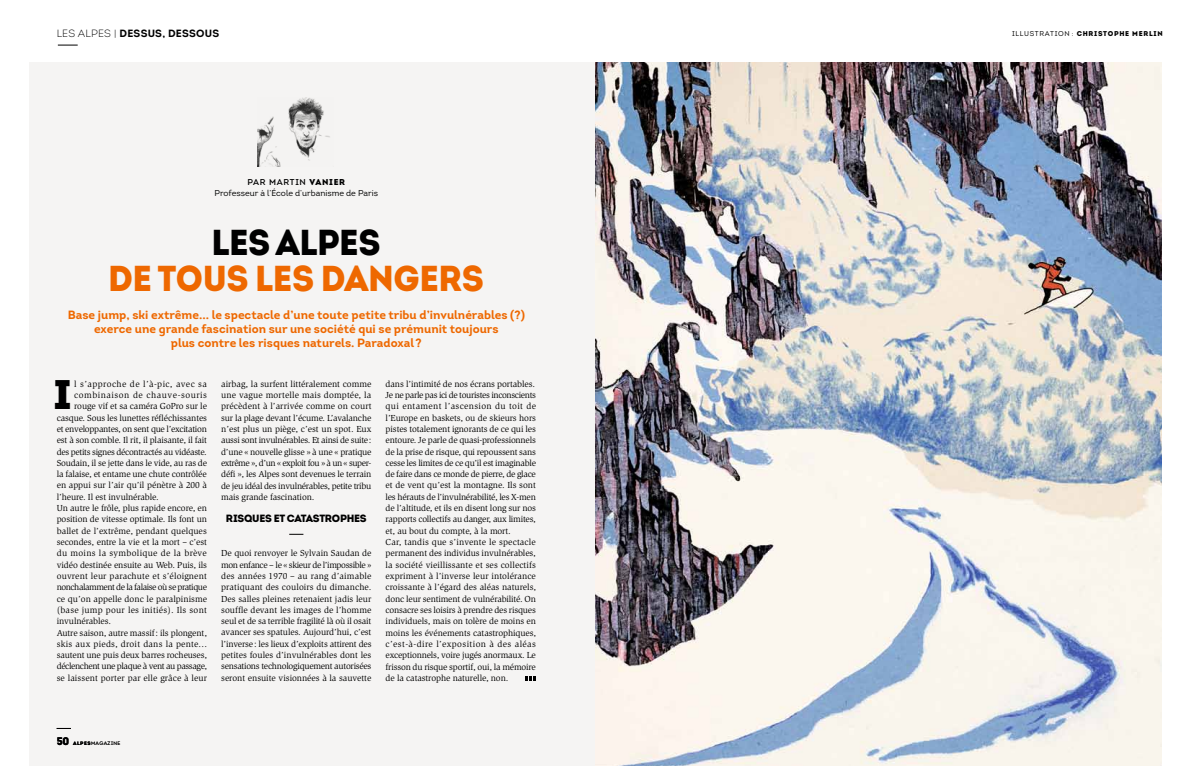
<style>
.page{position:relative;width:1191px;height:766px;background:#fff}
.page>*{position:absolute;margin:0;border:0;box-sizing:border-box;transform-origin:0 0}
.t1{font:41.3px "Intro Black Alt";color:#000}
.t2{font:900 36px "Intro";letter-spacing:-.01em;color:#ee6800;scale:.95 1}
.t3{font:900 36px "Intro";letter-spacing:-.01em;color:#000;scale:.95 1}
.t4{font:700 12px/14px "Intro";color:#ee6800;text-align:center}
.t5{font:700 10.5px "Intro";letter-spacing:.02em;color:#000}
.t6{font:900 10.5px "Intro";letter-spacing:-.025em;color:#000}
.t7{font:9px/11.3px "Slimbach Std";letter-spacing:-.01em;color:#000;text-align:justify}
.t8{font:9px "Slimbach Std";letter-spacing:.01em;color:#000}
.t9{font:9px "Slimbach Std";letter-spacing:.025em;color:#000}
.t10{font:9px "Slimbach Std";letter-spacing:-.035em;color:#000}
.t11{font:9px "Slimbach Std";letter-spacing:-.03em;color:#000}
.t12{font:9px "Slimbach Std";letter-spacing:-.05em;color:#000}
.t13{font:9px "Slimbach Std";letter-spacing:-.04em;color:#000}
.t14{font:9px "Slimbach Std";letter-spacing:.015em;color:#000}
.t15{font:9px "Slimbach Std";letter-spacing:.035em;color:#000}
.t16{font:9px "Slimbach Std";letter-spacing:.045em;color:#000}
.t17{font:9px "Slimbach Std";letter-spacing:.055em;color:#000}
.t18{font:8.5px/11.5px "Intro";color:#000}
.t19{font:900 7px "Intro";letter-spacing:.1em;color:#000}
.t20{font:5px "Intro";letter-spacing:.085em;color:#000}
.s1{font-weight:300}
.s2{font-weight:400}
.s3{font-style:inherit}
.s4{font-weight:900}
.s5{font-family:"Intro Black Alt";font-size:11px}
.s6{font-family:"Intro Black Alt"}
</style>
<div class="page">
<div style="left:29px;top:62px;width:1132px;height:703px;background:#f5f4f3"></div>
<svg style="left:289px;top:533px;width:14px;height:1px"></svg>
<img style="left:257px;top:97px;width:73px;height:69px">
<svg style="left:525px;top:676px;width:11px;height:4px"></svg>
<svg style="left:58px;top:45px;width:20px;height:1px"></svg>
<img style="left:595px;top:62px;width:566px;height:703px">
<svg style="left:57px;top:727px;width:14px;height:1px"></svg>
<p class="t5" style="left:57px;top:26px;width:164px"><span class="s1">LES ALPES |</span> DESSUS, DESSOUS</p>
<p class="t19" style="left:1012px;top:29px;width:152px"><span class="s2">Illustration :</span> CHRISTOPHE MERLIN</p>
<p class="t18" style="left:214px;top:176px;width:165px;text-indent:33px"><span class="s3">PAR MARTIN</span> <span class="s4">VANIER<br></span>Professeur à l’École d’urbanisme de Paris</p>
<h2 class="t3" style="left:211px;top:219px;width:179px">LES ALPES</h2>
<h2 class="t2" style="left:108px;top:255px;width:397px">DE TOUS LES DANGERS</h2>
<h3 class="t4" style="left:68px;top:308px;width:459px">Base jump, ski extrême... le spectacle d’une toute petite tribu d’invulnérables (?) exerce une grande fascination sur une société qui se prémunit toujours<br>plus contre les risques naturels. Paradoxal?</h3>
<h1 class="t1" style="left:53px;top:367px;width:20px">I</h1>
<p class="t16" style="left:74px;top:378px;width:134px">l s’approche de l’à-pic, avec sa</p>
<p class="t17" style="left:74px;top:389px;width:134px">combinaison de chauve-souris</p>
<p class="t7" style="left:74px;top:400px;width:134px">rouge vif et sa caméra GoPro sur le</p>
<p class="t7" style="left:57px;top:412px;width:152px">casque. Sous les lunettes réfléchissantes</p>
<p class="t11" style="left:57px;top:423px;width:152px">et enveloppantes, on sent que l’excitation</p>
<p class="t7" style="left:57px;top:434px;width:152px">est à son comble. Il rit, il plaisante, il fait</p>
<p class="t10" style="left:57px;top:446px;width:152px">des petits signes décontractés au vidéaste.</p>
<p class="t7" style="left:57px;top:457px;width:152px">Soudain, il se jette dans le vide, au ras de</p>
<p class="t7" style="left:57px;top:468px;width:152px">la falaise, et entame une chute contrôlée</p>
<p class="t7" style="left:57px;top:479px;width:152px">en appui sur l’air qu’il pénètre à 200 à</p>
<p class="t7" style="left:57px;top:491px;width:104px">l’heure. Il est invulnérable.</p>
<p class="t7" style="left:57px;top:502px;width:152px">Un autre le frôle, plus rapide encore, en</p>
<p class="t7" style="left:57px;top:513px;width:152px">position de vitesse optimale. Ils font un</p>
<p class="t8" style="left:57px;top:525px;width:152px">ballet de l’extrême, pendant quelques</p>
<p class="t7" style="left:57px;top:536px;width:152px">secondes, entre la vie et la mort – c’est</p>
<p class="t15" style="left:57px;top:548px;width:152px">du moins la symbolique de la brève</p>
<p class="t7" style="left:57px;top:559px;width:152px">vidéo destinée ensuite au Web. Puis, ils</p>
<p class="t14" style="left:57px;top:570px;width:152px">ouvrent leur parachute et s’éloignent</p>
<p class="t12" style="left:57px;top:582px;width:152px">nonchalamment de la falaise où se pratique</p>
<p class="t7" style="left:57px;top:592px;width:152px">ce qu’on appelle donc le paralpinisme</p>
<p class="t9" style="left:57px;top:604px;width:152px">(base jump pour les initiés). Ils sont</p>
<p class="t7" style="left:57px;top:615px;width:56px">invulnérables.</p>
<p class="t7" style="left:57px;top:626px;width:152px">Autre saison, autre massif: ils plongent,</p>
<p class="t9" style="left:57px;top:638px;width:152px">skis aux pieds, droit dans la pente...</p>
<p class="t7" style="left:57px;top:649px;width:152px">sautent une puis deux barres rocheuses,</p>
<p class="t13" style="left:57px;top:661px;width:152px">déclenchent une plaque à vent au passage,</p>
<p class="t8" style="left:57px;top:672px;width:152px">se laissent porter par elle grâce à leur</p>
<p class="t7" style="left:221px;top:378px;width:152px">airbag, la surfent littéralement comme une vague mortelle mais domptée, la précèdent à l’arrivée comme on court sur la plage devant l’écume. L’avalanche n’est plus un piège, c’est un spot. Eux aussi sont invulnérables. Et ainsi de suite: d’une « nouvelle glisse » à une « pratique extrême », d’un « exploit fou » à un « super&shy;défi », les Alpes sont devenues le terrain de jeu idéal des invulnérables, petite tribu mais grande fascination.</p>
<p class="t6" style="left:226px;top:511px;width:142px">RISQUES ET CATASTROPHES</p>
<p class="t7" style="left:221px;top:547px;width:152px">De quoi renvoyer le Sylvain Saudan de mon enfance – le « skieur de l’impossible » des années 1970 – au rang d’aimable pratiquant des couloirs du dimanche.<br>Des salles pleines retenaient jadis leur souffle devant les images de l’homme seul et de sa terrible fragilité là où il osait avancer ses spatules. Aujourd’hui, c’est l’inverse: les lieux d’exploits attirent des petites foules d’invulnérables dont les sensations technologiquement autorisées seront ensuite visionnées à la sauvette</p>
<p class="t7" style="left:386px;top:378px;width:152px;text-align:left">dans l’intimité de nos écrans portables.<br>Je ne parle pas ici de touristes inconscients qui entament l’ascension du toit de l’Europe en baskets, ou de skieurs hors pistes totalement ignorants de ce qui les entoure. Je parle de quasi-professionnels de la prise de risque, qui repoussent sans cesse les limites de ce qu’il est imaginable de faire dans ce monde de pierre, de glace et de vent qu’est la montagne. Ils sont les hérauts de l’invulnérabilité, les X-men de l’altitude, et ils en disent long sur nos rapports collectifs au danger, aux limites, et, au bout du compte, à la mort.<br>Car, tandis que s’invente le spectacle permanent des individus invulnérables, la société vieillissante et ses collectifs expriment à l’inverse leur intolérance croissante à l’égard des aléas naturels, donc leur sentiment de vulnérabilité. On consacre ses loisirs à prendre des risques individuels, mais on tolère de moins en moins les événements catastrophiques, c’est-à-dire l’exposition à des aléas exceptionnels, voire jugés anormaux. Le frisson du risque sportif, oui, la mémoire de la catastrophe naturelle, non.</p>
<p class="t20" style="left:57px;top:740px;width:65px"><span class="s5">50</span> <span class="s6">ALPES</span>MAGAZIN E</p>
</div>
